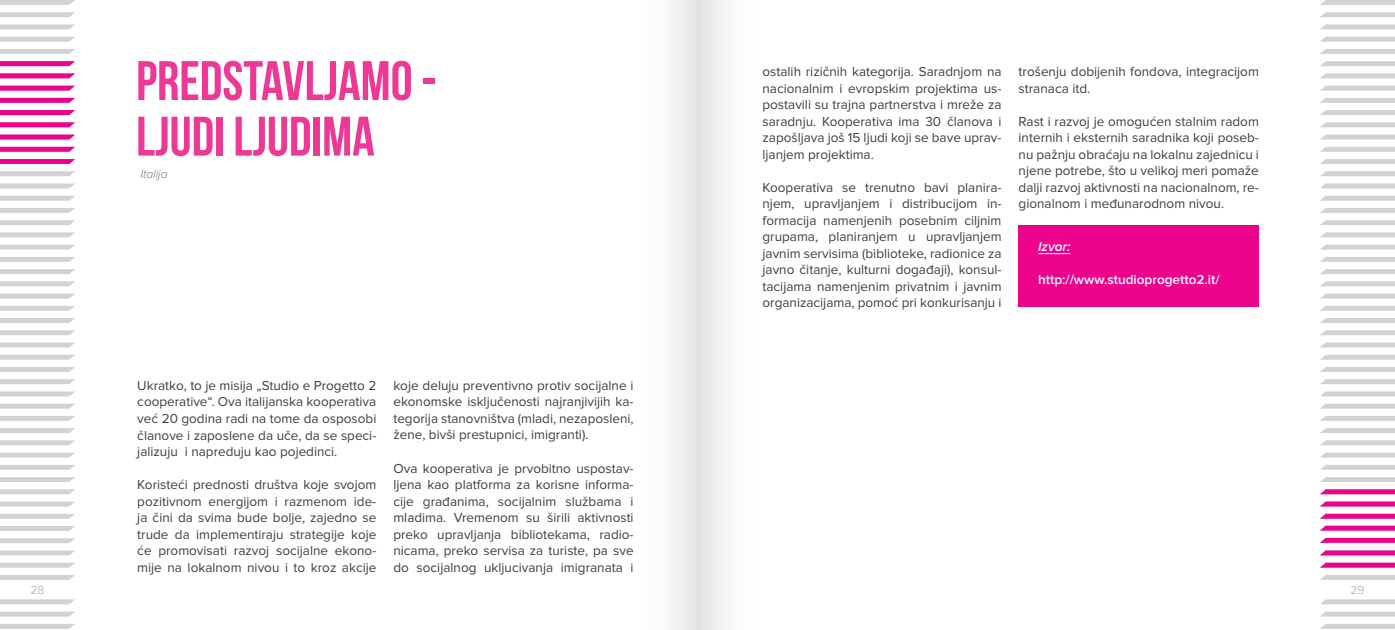
<style>
.page{position:relative;width:1395px;height:630px;background:#fff}
.page>*{position:absolute;margin:0;border:0;box-sizing:border-box;transform-origin:0 0}
.t1{font:55.5px/55.5px "Bebas Neue";color:#ed3896}
.t2{font:13.5px/16.5px "Proxima Nova";color:#3e3e3f;text-align:justify}
.t3{font:600 13.5px "Proxima Nova";color:#fff}
.t4{font:italic 600 13.5px "Proxima Nova";color:#fff}
.t5{font:italic 300 12px "Proxima Nova";color:#76787b}
.t6{font:300 12px "Proxima Nova";color:#a4a5a9}
</style>
<div class="page">
<svg style="left:0;top:0;width:75px;height:5px"></svg>
<svg style="left:0;top:12px;width:75px;height:5px"></svg>
<svg style="left:0;top:24px;width:75px;height:5px"></svg>
<svg style="left:0;top:37px;width:75px;height:5px"></svg>
<svg style="left:0;top:49px;width:75px;height:5px"></svg>
<svg style="left:0;top:171px;width:75px;height:5px"></svg>
<svg style="left:0;top:183px;width:75px;height:5px"></svg>
<svg style="left:0;top:196px;width:75px;height:4px"></svg>
<svg style="left:0;top:208px;width:75px;height:5px"></svg>
<svg style="left:0;top:220px;width:75px;height:5px"></svg>
<svg style="left:0;top:232px;width:75px;height:5px"></svg>
<svg style="left:0;top:244px;width:75px;height:5px"></svg>
<svg style="left:0;top:257px;width:75px;height:5px"></svg>
<svg style="left:0;top:269px;width:75px;height:5px"></svg>
<svg style="left:0;top:281px;width:75px;height:5px"></svg>
<svg style="left:0;top:293px;width:75px;height:5px"></svg>
<svg style="left:0;top:306px;width:75px;height:4px"></svg>
<svg style="left:0;top:318px;width:75px;height:5px"></svg>
<svg style="left:0;top:330px;width:75px;height:5px"></svg>
<svg style="left:0;top:342px;width:75px;height:5px"></svg>
<svg style="left:0;top:354px;width:75px;height:5px"></svg>
<svg style="left:0;top:367px;width:75px;height:5px"></svg>
<svg style="left:0;top:379px;width:75px;height:5px"></svg>
<svg style="left:0;top:391px;width:75px;height:5px"></svg>
<svg style="left:0;top:403px;width:75px;height:5px"></svg>
<svg style="left:0;top:416px;width:75px;height:4px"></svg>
<svg style="left:0;top:428px;width:75px;height:5px"></svg>
<svg style="left:0;top:440px;width:75px;height:5px"></svg>
<svg style="left:0;top:452px;width:75px;height:5px"></svg>
<svg style="left:0;top:465px;width:75px;height:4px"></svg>
<svg style="left:0;top:477px;width:75px;height:5px"></svg>
<svg style="left:0;top:489px;width:75px;height:5px"></svg>
<svg style="left:0;top:501px;width:75px;height:5px"></svg>
<svg style="left:0;top:513px;width:75px;height:5px"></svg>
<svg style="left:0;top:526px;width:75px;height:4px"></svg>
<svg style="left:0;top:538px;width:75px;height:5px"></svg>
<svg style="left:0;top:550px;width:75px;height:5px"></svg>
<svg style="left:0;top:562px;width:75px;height:5px"></svg>
<svg style="left:0;top:575px;width:75px;height:4px"></svg>
<svg style="left:0;top:599px;width:75px;height:5px"></svg>
<svg style="left:0;top:611px;width:75px;height:5px"></svg>
<svg style="left:0;top:624px;width:75px;height:4px"></svg>
<svg style="left:1320px;top:0;width:75px;height:5px"></svg>
<svg style="left:1320px;top:12px;width:75px;height:5px"></svg>
<svg style="left:1321px;top:24px;width:74px;height:5px"></svg>
<svg style="left:1320px;top:37px;width:75px;height:5px"></svg>
<svg style="left:1320px;top:49px;width:75px;height:5px"></svg>
<svg style="left:1320px;top:61px;width:75px;height:5px"></svg>
<svg style="left:1321px;top:73px;width:74px;height:5px"></svg>
<svg style="left:1320px;top:86px;width:75px;height:5px"></svg>
<svg style="left:1320px;top:98px;width:75px;height:5px"></svg>
<svg style="left:1320px;top:110px;width:75px;height:5px"></svg>
<svg style="left:1320px;top:122px;width:75px;height:5px"></svg>
<svg style="left:1321px;top:134px;width:74px;height:5px"></svg>
<svg style="left:1320px;top:147px;width:75px;height:5px"></svg>
<svg style="left:1320px;top:159px;width:75px;height:5px"></svg>
<svg style="left:1320px;top:171px;width:75px;height:5px"></svg>
<svg style="left:1321px;top:183px;width:74px;height:5px"></svg>
<svg style="left:1321px;top:196px;width:74px;height:4px"></svg>
<svg style="left:1320px;top:208px;width:75px;height:5px"></svg>
<svg style="left:1320px;top:220px;width:75px;height:5px"></svg>
<svg style="left:1321px;top:232px;width:74px;height:5px"></svg>
<svg style="left:1321px;top:244px;width:74px;height:5px"></svg>
<svg style="left:1320px;top:257px;width:75px;height:5px"></svg>
<svg style="left:1320px;top:269px;width:75px;height:5px"></svg>
<svg style="left:1320px;top:281px;width:75px;height:5px"></svg>
<svg style="left:1321px;top:293px;width:74px;height:5px"></svg>
<svg style="left:1321px;top:306px;width:74px;height:4px"></svg>
<svg style="left:1320px;top:318px;width:75px;height:5px"></svg>
<svg style="left:1320px;top:330px;width:75px;height:5px"></svg>
<svg style="left:1321px;top:342px;width:74px;height:5px"></svg>
<svg style="left:1321px;top:354px;width:74px;height:5px"></svg>
<svg style="left:1320px;top:367px;width:75px;height:5px"></svg>
<svg style="left:1320px;top:379px;width:75px;height:5px"></svg>
<svg style="left:1321px;top:391px;width:74px;height:5px"></svg>
<svg style="left:1321px;top:403px;width:74px;height:5px"></svg>
<svg style="left:1321px;top:416px;width:74px;height:4px"></svg>
<svg style="left:1320px;top:428px;width:75px;height:5px"></svg>
<svg style="left:1320px;top:440px;width:75px;height:5px"></svg>
<svg style="left:1321px;top:452px;width:74px;height:5px"></svg>
<svg style="left:1321px;top:465px;width:74px;height:4px"></svg>
<svg style="left:1320px;top:477px;width:75px;height:5px"></svg>
<svg style="left:1321px;top:575px;width:74px;height:4px"></svg>
<svg style="left:1321px;top:599px;width:74px;height:5px"></svg>
<svg style="left:1321px;top:611px;width:74px;height:5px"></svg>
<svg style="left:1321px;top:624px;width:74px;height:4px"></svg>
<svg style="left:0;top:61px;width:75px;height:5px"></svg>
<svg style="left:0;top:73px;width:75px;height:5px"></svg>
<svg style="left:0;top:86px;width:75px;height:5px"></svg>
<svg style="left:0;top:98px;width:75px;height:5px"></svg>
<svg style="left:0;top:110px;width:75px;height:5px"></svg>
<svg style="left:0;top:122px;width:75px;height:5px"></svg>
<svg style="left:0;top:134px;width:75px;height:5px"></svg>
<svg style="left:0;top:147px;width:75px;height:5px"></svg>
<svg style="left:0;top:159px;width:75px;height:5px"></svg>
<div style="left:1018px;top:225px;width:241px;height:81px;background:#ed028c"></div>
<hr style="left:1038px;top:253px;width:32px;height:1px;background:#fff">
<svg style="left:1320px;top:489px;width:75px;height:5px"></svg>
<svg style="left:1320px;top:501px;width:75px;height:5px"></svg>
<svg style="left:1321px;top:513px;width:74px;height:5px"></svg>
<svg style="left:1320px;top:525px;width:75px;height:5px"></svg>
<svg style="left:1320px;top:537px;width:75px;height:6px"></svg>
<svg style="left:1320px;top:550px;width:75px;height:5px"></svg>
<svg style="left:1320px;top:562px;width:75px;height:5px"></svg>
<h1 class="t1" style="left:136px;top:53px;width:302px">PREDSTAVLJAMO -<br>LJUDI LJUDIMA</h1>
<p class="t5" style="left:140px;top:169px;width:29px">Italija</p>
<p class="t2" style="left:137px;top:377px;width:241px">Ukratko, to je misija „Studio e Progetto 2 cooperative“. Ova italijanska kooperativa već 20 godina radi na tome da osposobi članove i zaposlene da uče, da se speci&shy;jalizuju i napreduju kao pojedinci.</p>
<p class="t2" style="left:137px;top:476px;width:241px">Koristeći prednosti društva koje svojom pozitivnom energijom i razmenom ide&shy;ja čini da svima bude bolje, zajedno se trude da implementiraju strategije koje će promovisati razvoj socijalne ekono&shy;mije na lokalnom nivou i to kroz akcije</p>
<p class="t2" style="left:393px;top:377px;width:242px">koje deluju preventivno protiv socijalne i ekonomske isključenosti najranjivijih ka&shy;tegorija stanovništva (mladi, nezaposleni, žene, bivši prestupnici, imigranti).</p>
<p class="t2" style="left:393px;top:460px;width:242px">Ova kooperativa je prvobitno uspostav&shy;ljena kao platforma za korisne informa&shy;cije građanima, socijalnim službama i mladima. Vremenom su širili aktivnosti preko upravljanja bibliotekama, radio&shy;nicama, preko servisa za turiste, pa sve do socijalnog ukljucivanja imigranata i</p>
<p class="t2" style="left:762px;top:64px;width:241px">ostalih rizičnih kategorija. Saradnjom na nacionalnim i evropskim projektima us&shy;postavili su trajna partnerstva i mreže za saradnju. Kooperativa ima 30 članova i zapošljava još 15 ljudi koji se bave uprav&shy;ljanjem projektima.</p>
<p class="t2" style="left:762px;top:179px;width:241px">Kooperativa se trenutno bavi planira&shy;njem, upravljanjem i distribucijom in&shy;formacija namenjenih posebnim ciljnim grupama, planiranjem u upravljanjem javnim servisima (biblioteke, radionice za javno čitanje, kulturni događaji), konsul&shy;tacijama namenjenim privatnim i javnim organizacijama, pomoć pri konkurisanju i</p>
<p class="t2" style="left:1018px;top:64px;width:242px">trošenju dobijenih fondova, integracijom stranaca itd.</p>
<p class="t2" style="left:1018px;top:113px;width:242px">Rast i razvoj je omogućen stalnim radom internih i eksternih saradnika koji poseb&shy;nu pažnju obraćaju na lokalnu zajednicu i njene potrebe, što u velikoj meri pomaže dalji razvoj aktivnosti na nacionalnom, re&shy;gionalnom i međunarodnom nivou.</p>
<p class="t4" style="left:1038px;top:240px;width:34px">Izvor:</p>
<p class="t3" style="left:1038px;top:273px;width:183px">http://www.studioprogetto2.it/</p>
<p class="t6" style="left:31px;top:584px;width:15px">28</p>
<p class="t6" style="left:1350px;top:584px;width:15px">29</p>
</div>
